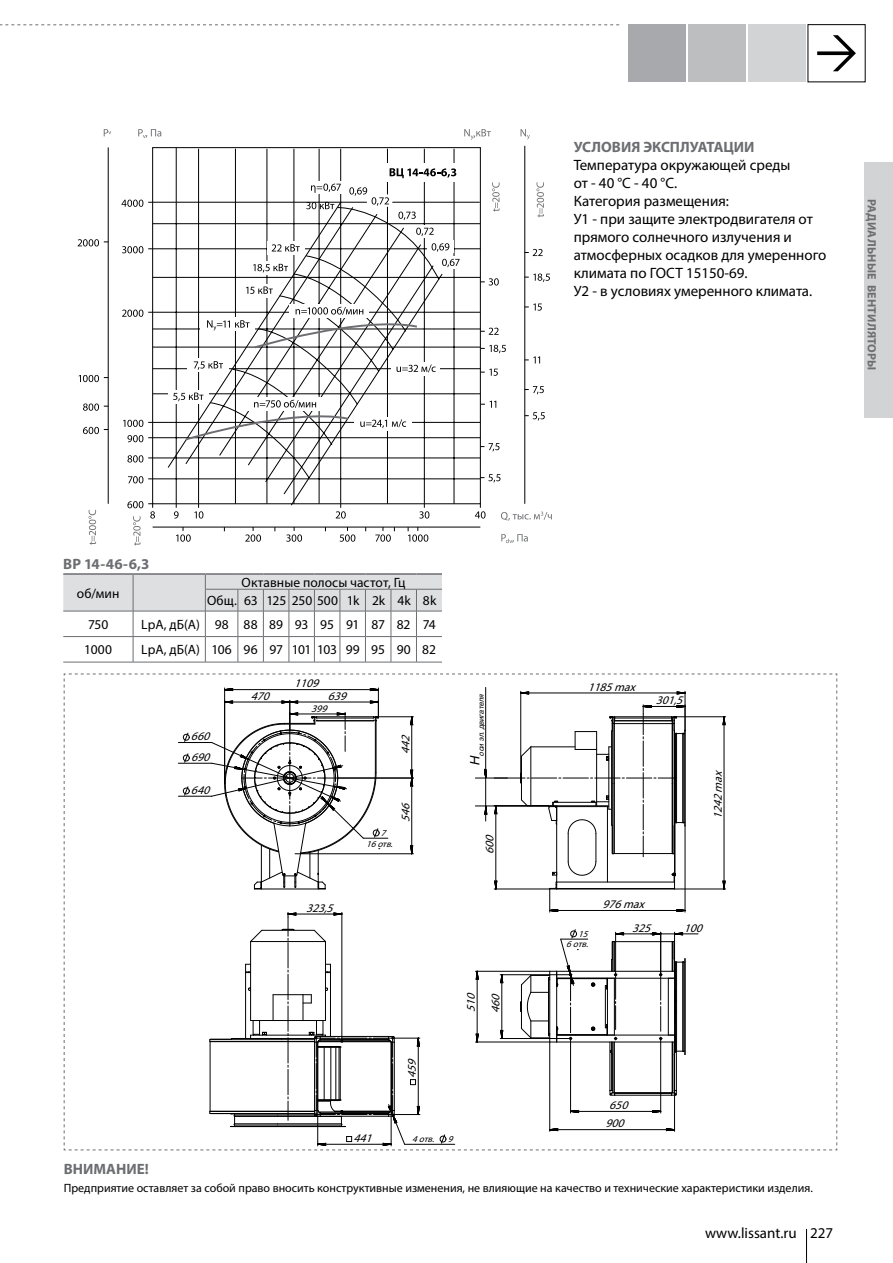
<style>
.page{position:relative;width:893px;height:1263px;background:#fff}
.page>*{position:absolute;margin:0;border:0;box-sizing:border-box;transform-origin:0 0}
.t1{font:15px/18px "Myriad Pro";color:#000}
.t2{font:700 15px "Myriad Pro";color:#6d6e71}
.t3{font:13.5px/18.5px "Myriad Pro";color:#000;text-align:center}
.t4{font:12px "Myriad Pro";color:#000}
.t5{font:700 12px "Myriad Pro";letter-spacing:.02em;color:#6d6e71}
.t6{font:italic 11.7px/24.6px "Myriad Pro";color:#000}
.t7{font:italic 10.05px "Myriad Pro";color:#000}
.t8{font:italic 9px/10.5px "Myriad Pro";color:#000}
.t9{font:700 7.5px "Helios C";letter-spacing:.005em;color:#000}
.s1{font-weight:700;color:#6d6e71}
</style>
<div class="page">
<svg style="left:0;top:24px;width:619px;height:1px"></svg>
<svg style="left:817px;top:35px;width:39px;height:36px"></svg>
<div style="left:864px;top:162px;width:29px;height:255px;background:#d1d3d4"></div>
<hr style="left:806px;top:1229px;width:1px;height:34px;background:#000">
<div style="left:628px;top:24px;width:58px;height:58px;background:#a7a9ac"></div>
<div style="left:688px;top:24px;width:58px;height:58px;background:#bcbec0"></div>
<div style="left:748px;top:24px;width:58px;height:58px;background:#d1d3d4"></div>
<svg style="left:152px;top:147px;width:329px;height:381px"></svg>
<hr style="left:153px;top:202px;width:327px;height:1px;background:#000">
<svg style="left:167px;top:201px;width:139px;height:267px"></svg>
<hr style="left:176px;top:148px;width:1px;height:356px;background:#000">
<hr style="left:198px;top:149px;width:1px;height:355px;background:#000">
<hr style="left:235px;top:149px;width:1px;height:355px;background:#000">
<hr style="left:267px;top:149px;width:1px;height:355px;background:#000">
<hr style="left:294px;top:149px;width:1px;height:355px;background:#000">
<hr style="left:319px;top:149px;width:1px;height:355px;background:#000">
<hr style="left:340px;top:149px;width:1px;height:355px;background:#000">
<hr style="left:387px;top:149px;width:1px;height:355px;background:#000">
<hr style="left:424px;top:149px;width:1px;height:355px;background:#000">
<hr style="left:454px;top:149px;width:1px;height:355px;background:#000">
<hr style="left:153px;top:223px;width:327px;height:1px;background:#000">
<hr style="left:153px;top:249px;width:327px;height:1px;background:#000">
<hr style="left:153px;top:277px;width:327px;height:1px;background:#000">
<hr style="left:153px;top:312px;width:327px;height:1px;background:#000">
<hr style="left:153px;top:329px;width:327px;height:1px;background:#000">
<hr style="left:153px;top:347px;width:327px;height:1px;background:#000">
<hr style="left:153px;top:368px;width:327px;height:1px;background:#000">
<hr style="left:153px;top:394px;width:327px;height:1px;background:#000">
<hr style="left:153px;top:422px;width:327px;height:1px;background:#000">
<hr style="left:153px;top:437px;width:327px;height:1px;background:#000">
<hr style="left:153px;top:458px;width:327px;height:1px;background:#000">
<hr style="left:153px;top:479px;width:327px;height:1px;background:#000">
<svg style="left:185px;top:207px;width:258px;height:299px"></svg>
<hr style="left:524px;top:146px;width:1px;height:358px;background:#000">
<svg style="left:525px;top:412px;width:20px;height:8px"></svg>
<svg style="left:525px;top:386px;width:19px;height:8px"></svg>
<svg style="left:525px;top:356px;width:15px;height:7px"></svg>
<svg style="left:525px;top:303px;width:17px;height:8px"></svg>
<svg style="left:525px;top:274px;width:25px;height:8px"></svg>
<svg style="left:525px;top:249px;width:18px;height:7px"></svg>
<svg style="left:480px;top:474px;width:20px;height:8px"></svg>
<svg style="left:480px;top:443px;width:19px;height:8px"></svg>
<svg style="left:481px;top:401px;width:15px;height:7px"></svg>
<svg style="left:481px;top:369px;width:17px;height:7px"></svg>
<svg style="left:481px;top:345px;width:25px;height:8px"></svg>
<svg style="left:481px;top:328px;width:18px;height:7px"></svg>
<svg style="left:536px;top:182px;width:8px;height:35px"></svg>
<svg style="left:464px;top:129px;width:27px;height:11px"></svg>
<svg style="left:521px;top:129px;width:9px;height:10px"></svg>
<svg style="left:492px;top:182px;width:8px;height:30px"></svg>
<svg style="left:501px;top:512px;width:51px;height:9px"></svg>
<svg style="left:501px;top:534px;width:27px;height:9px"></svg>
<svg style="left:174px;top:504px;width:5px;height:14px"></svg>
<svg style="left:194px;top:504px;width:9px;height:14px"></svg>
<svg style="left:176px;top:527px;width:15px;height:15px"></svg>
<svg style="left:245px;top:527px;width:16px;height:15px"></svg>
<svg style="left:286px;top:527px;width:16px;height:15px"></svg>
<svg style="left:340px;top:527px;width:15px;height:15px"></svg>
<svg style="left:375px;top:527px;width:20px;height:15px"></svg>
<svg style="left:408px;top:527px;width:20px;height:15px"></svg>
<svg style="left:336px;top:504px;width:10px;height:14px"></svg>
<svg style="left:419px;top:504px;width:10px;height:14px"></svg>
<svg style="left:475px;top:504px;width:11px;height:14px"></svg>
<hr style="left:108px;top:147px;width:1px;height:357px;background:#000">
<svg style="left:79px;top:375px;width:29px;height:7px"></svg>
<svg style="left:78px;top:239px;width:30px;height:7px"></svg>
<svg style="left:83px;top:403px;width:25px;height:8px"></svg>
<svg style="left:83px;top:427px;width:25px;height:7px"></svg>
<svg style="left:122px;top:310px;width:31px;height:7px"></svg>
<svg style="left:122px;top:246px;width:31px;height:7px"></svg>
<svg style="left:121px;top:200px;width:32px;height:7px"></svg>
<svg style="left:123px;top:420px;width:30px;height:7px"></svg>
<svg style="left:127px;top:435px;width:26px;height:7px"></svg>
<svg style="left:127px;top:455px;width:26px;height:7px"></svg>
<svg style="left:128px;top:476px;width:25px;height:7px"></svg>
<svg style="left:89px;top:510px;width:7px;height:35px"></svg>
<svg style="left:127px;top:501px;width:28px;height:44px"></svg>
<svg style="left:104px;top:129px;width:7px;height:7px"></svg>
<svg style="left:138px;top:129px;width:23px;height:9px"></svg>
<div style="left:168px;top:390px;width:40px;height:14px;background:#fff"></div>
<div style="left:241px;top:284px;width:36px;height:13px;background:#fff"></div>
<svg style="left:246px;top:286px;width:27px;height:8px"></svg>
<div style="left:249px;top:261px;width:43px;height:14px;background:#fff"></div>
<svg style="left:253px;top:264px;width:35px;height:8px"></svg>
<div style="left:267px;top:241px;width:37px;height:14px;background:#fff"></div>
<div style="left:392px;top:362px;width:48px;height:14px;background:#fff"></div>
<div style="left:290px;top:304px;width:79px;height:14px;background:#fff"></div>
<svg style="left:173px;top:307px;width:263px;height:134px"></svg>
<svg style="left:272px;top:244px;width:28px;height:8px"></svg>
<div style="left:308px;top:181px;width:39px;height:12px;background:#fff"></div>
<div style="left:437px;top:256px;width:27px;height:12px;background:#fff"></div>
<svg style="left:481px;top:278px;width:18px;height:7px"></svg>
<svg style="left:306px;top:184px;width:154px;height:96px"></svg>
<div style="left:383px;top:163px;width:79px;height:19px;background:#fff"></div>
<svg style="left:390px;top:168px;width:66px;height:10px"></svg>
<hr style="left:63px;top:573px;width:70px;height:2px;background:#6d6e71">
<hr style="left:133px;top:573px;width:72px;height:2px;background:#6d6e71">
<hr style="left:205px;top:573px;width:33px;height:2px;background:#6d6e71">
<hr style="left:238px;top:573px;width:25px;height:2px;background:#6d6e71">
<hr style="left:263px;top:573px;width:26px;height:2px;background:#6d6e71">
<hr style="left:289px;top:573px;width:25px;height:2px;background:#6d6e71">
<hr style="left:314px;top:573px;width:26px;height:2px;background:#6d6e71">
<hr style="left:340px;top:573px;width:25px;height:2px;background:#6d6e71">
<hr style="left:365px;top:573px;width:26px;height:2px;background:#6d6e71">
<hr style="left:391px;top:573px;width:25px;height:2px;background:#6d6e71">
<hr style="left:416px;top:573px;width:26px;height:2px;background:#6d6e71">
<svg style="left:63px;top:574px;width:379px;height:89px"></svg>
<svg style="left:63px;top:673px;width:774px;height:478px"></svg>
<p class="t1" style="left:574px;top:138px;width:254px"><span class="s1">УСЛОВИЯ ЭКСПЛУАТАЦИИ<br></span>Температура окружающей среды<br>от - 40 °С - 40 °С.<br>Категория размещения:<br>У1 - при защите электродвигателя от прямого солнечного излучения и атмосферных осадков для умеренного климата по ГОСТ 15150-69.<br>У2 - в условиях умеренного климата.</p>
<p class="t5" style="left:880px;top:199px;width:174px;rotate:90deg">РАДИАЛЬНЫЕ ВЕНТИЛЯТОРЫ</p>
<p class="t2" style="left:63px;top:554px;width:88px">ВР 14-46-6,3</p>
<p class="t3" style="left:77px;top:584px;width:44px">об/мин</p>
<p class="t3" style="left:207px;top:573px;width:231px">Октавные полосы частот, Гц<br>Общ. 63 125 250 500 1k 2k 4k 8k</p>
<p class="t3" style="left:88px;top:615px;width:22px">750</p>
<p class="t3" style="left:141px;top:615px;width:296px">LpA, дБ(А) 98 88 89 93 95 91 87 82 74</p>
<p class="t3" style="left:84px;top:640px;width:29px">1000</p>
<p class="t3" style="left:141px;top:640px;width:296px">LpA, дБ(А) 106 96 97 101 103 99 95 90 82</p>
<p class="t6" style="left:191px;top:724px;width:24px">660</p>
<p class="t6" style="left:191px;top:745px;width:24px">690</p>
<p class="t6" style="left:191px;top:778px;width:24px">640</p>
<p class="t6" style="left:251px;top:683px;width:24px">470</p>
<p class="t6" style="left:294px;top:671px;width:30px">1109</p>
<p class="t6" style="left:328px;top:683px;width:24px">639</p>
<p class="t7" style="left:311px;top:702px;width:21px">399</p>
<p class="t6" style="left:393px;top:754px;width:24px;rotate:-90deg">442</p>
<p class="t8" style="left:366px;top:827px;width:31px;text-indent:15px">7<br>16отв.</p>
<p class="t6" style="left:393px;top:822px;width:24px;rotate:-90deg">546</p>
<p class="t6" style="left:306px;top:895px;width:33px">323,5</p>
<p class="t9" style="left:477px;top:765px;width:73px;rotate:-90deg"><sup>H</sup>оси эл. двигателя</p>
<p class="t6" style="left:477px;top:854px;width:24px;rotate:-90deg">600</p>
<p class="t6" style="left:399px;top:1078px;width:24px;rotate:-90deg">459</p>
<p class="t6" style="left:458px;top:1013px;width:25px;rotate:-90deg">510<br>460</p>
<p class="t6" style="left:353px;top:1126px;width:24px">441</p>
<p class="t8" style="left:412px;top:1134px;width:27px">4отв.</p>
<p class="t8" style="left:448px;top:1134px;width:10px">9</p>
<p class="t6" style="left:588px;top:674px;width:53px">1185max</p>
<p class="t6" style="left:656px;top:688px;width:33px">301,5</p>
<p class="t6" style="left:705px;top:819px;width:53px;rotate:-90deg">1242max</p>
<p class="t8" style="left:566px;top:928px;width:27px;text-align:right">15<br>6отв.</p>
<p class="t6" style="left:603px;top:892px;width:48px">976max</p>
<p class="t6" style="left:632px;top:915px;width:24px">325</p>
<p class="t6" style="left:684px;top:915px;width:24px">100</p>
<p class="t6" style="left:609px;top:1093px;width:24px">650</p>
<p class="t6" style="left:606px;top:1111px;width:24px">900</p>
<p class="t2" style="left:64px;top:1159px;width:86px">ВНИМАНИЕ!</p>
<p class="t4" style="left:64px;top:1181px;width:751px">Предприятие оставляет за собой право вносить конструктивные изменения, не влияющие на качество и технические характеристики изделия.</p>
<p class="t1" style="left:705px;top:1223px;width:130px">www.lissant.ru 227</p>
</div>
